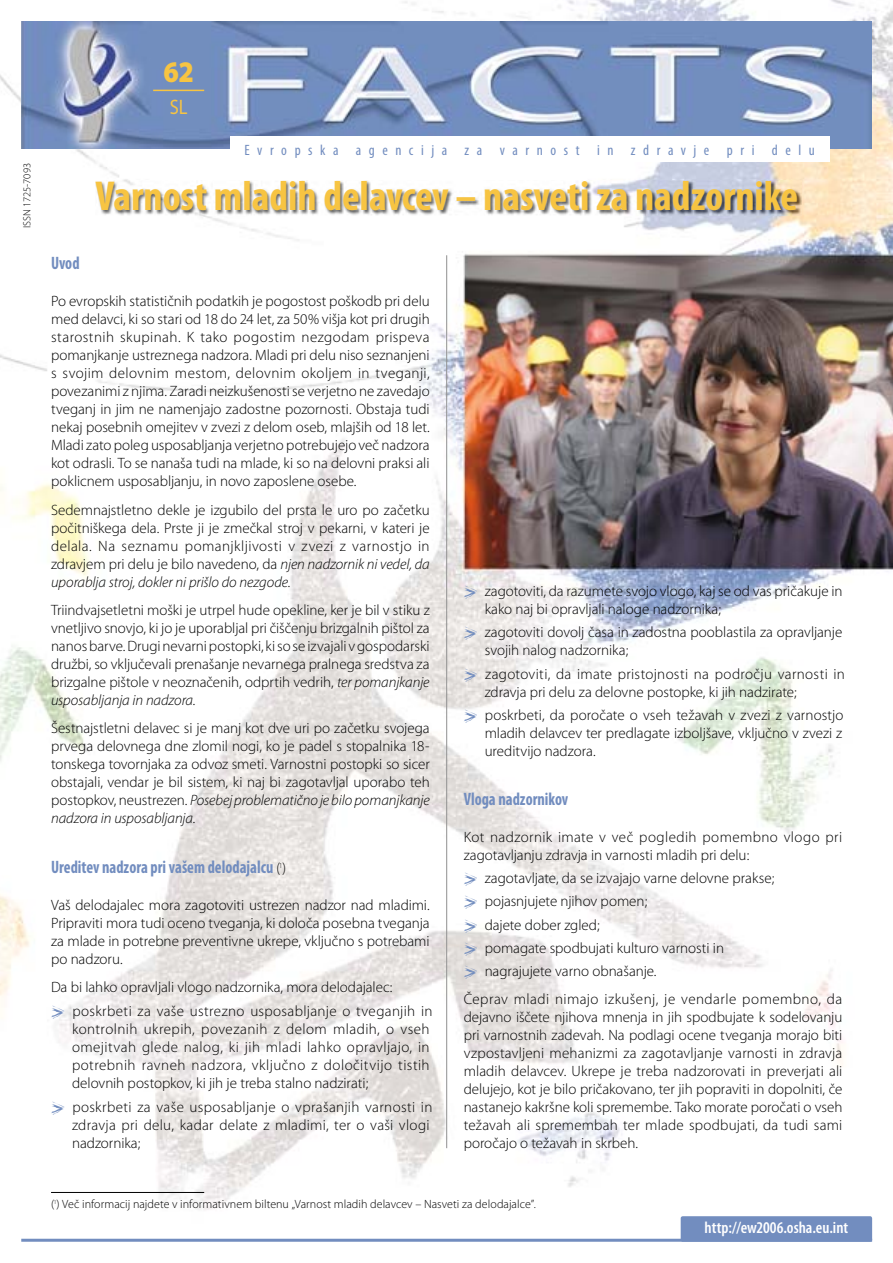
<style>
.page{position:relative;width:893px;height:1263px;background:#fff}
.page>*{position:absolute;margin:0;border:0;box-sizing:border-box;transform-origin:0 0}
.t1{font:700 condensed 42px "Myriad Pro";color:#f7c442}
.t2{font:900 30px "Myriad Pro";color:#f7c442;scale:.9 1}
.t3{font:21px "Myriad Pro";color:#f7c442;scale:.88 1}
.t4{font:700 condensed 18px "Myriad Pro";color:#728dbf;scale:.9 1}
.t5{font:600 condensed 16.5px "Myriad Pro";color:#fff}
.t6{font:300 15px/18px "Myriad Pro";color:#000;text-align:justify}
.t7{font:300 15px/18px "Myriad Pro";letter-spacing:.02em;color:#000}
.t8{font:condensed 15px "Myriad Pro";letter-spacing:.5em;color:#728dbf}
.t9{font:300 12px "Myriad Pro";color:#000}
.t10{font:300 10.5px "Myriad Pro";color:#000}
.s1{font-style:italic}
.s2{font-weight:300;font-stretch:normal;font-size:15px;color:#000}
</style>
<div class="page">
<img style="left:0;top:0;width:892px;height:1242px">
<hr style="left:21px;top:1239px;width:851px;height:3px;background:#728dbf">
<img style="left:95px;top:180px;width:706px;height:36px">
<hr style="left:51px;top:1192px;width:153px;height:1px;background:#000">
<img style="left:21px;top:21px;width:850px;height:128px">
<div style="left:680px;top:1216px;width:192px;height:26px;background:#728dbf;border-radius:2px"></div>
<hr style="left:153px;top:90px;width:51px;height:1px;background:#f7c442">
<div style="left:230px;top:136px;width:599px;height:26px;background:#fff"></div>
<hr style="left:446px;top:255px;width:1px;height:893px;background:#909090">
<p class="t10" style="left:23px;top:228px;width:66px;rotate:-90deg">ISSN 1725-7093</p>
<h2 class="t2" style="left:163px;top:61px;width:36px">62</h2>
<h3 class="t3" style="left:170px;top:99px;width:21px">SL</h3>
<p class="t8" style="left:244px;top:144px;width:572px">Evropska agencija za varnost in zdravje pri delu</p>
<h1 class="t1" style="left:96px;top:180px;width:704px">Varnost mladih delavcev – nasveti za nadzornike</h1>
<p class="t4" style="left:51px;top:256px;width:33px">Uvod</p>
<p class="t6" style="left:51px;top:294px;width:380px">Po evropskih statističnih podatkih je pogostost poškodb pri delu med delavci, ki so stari od 18 do 24 let, za 50% višja kot pri drugih starostnih skupinah. K tako pogostim nezgodam prispeva pomanjkanje ustreznega nadzora. Mladi pri delu niso seznanjeni s svojim delovnim mestom, delovnim okoljem in tveganji, povezanimi z njima. Zaradi neizkušenosti se verjetno ne zavedajo tveganj in jim ne namenjajo zadostne pozornosti. Obstaja tudi nekaj posebnih omejitev v zvezi z delom oseb, mlajših od 18 let.<br>Mladi zato poleg usposabljanja verjetno potrebujejo več nadzora kot odrasli. To se nanaša tudi na mlade, ki so na delovni praksi ali poklicnem usposabljanju, in novo zaposlene osebe.</p>
<p class="t6" style="left:51px;top:502px;width:380px">Sedemnajstletno dekle je izgubilo del prsta le uro po začetku počitniškega dela. Prste ji je zmečkal stroj v pekarni, v kateri je delala. Na seznamu pomanjkljivosti v zvezi z varnostjo in zdravjem pri delu je bilo navedeno, da <span class="s1">njen nadzornik ni vedel, da uporablja stroj, dokler ni prišlo do nezgode.</span></p>
<p class="t6" style="left:51px;top:602px;width:380px">Triindvajsetletni moški je utrpel hude opekline, ker je bil v stiku z vnetljivo snovjo, ki jo je uporabljal pri čiščenju brizgalnih pištol za nanos barve. Drugi nevarni postopki, ki so se izvajali v gospodarski družbi, so vključevali prenašanje nevarnega pralnega sredstva za brizgalne pištole v neoznačenih, odprtih vedrih, <span class="s1">ter pomanjkanje usposabljanja in nadzora.</span></p>
<p class="t6" style="left:51px;top:721px;width:380px">Šestnajstletni delavec si je manj kot dve uri po začetku svojega prvega delovnega dne zlomil nogi, ko je padel s stopalnika 18- tonskega tovornjaka za odvoz smeti. Varnostni postopki so sicer obstajali, vendar je bil sistem, ki naj bi zagotavljal uporabo teh postopkov, neustrezen. <span class="s1">Posebej problematično je bilo pomanjkanje nadzora in usposabljanja.</span></p>
<p class="t4" style="left:51px;top:860px;width:262px">Ureditev nadzora pri vašem delodajalcu <span class="s2">(</span><sup>1</sup><span class="s2">)</span></p>
<p class="t6" style="left:51px;top:897px;width:380px">Vaš delodajalec mora zagotoviti ustrezen nadzor nad mladimi.<br>Pripraviti mora tudi oceno tveganja, ki določa posebna tveganja za mlade in potrebne preventivne ukrepe, vključno s potrebami po nadzoru.</p>
<p class="t6" style="left:51px;top:977px;width:383px;line-height:23.9px">Da bi lahko opravljali vlogo nadzornika, mora delodajalec:<br><sub>&gt;</sub> poskrbeti za vaše ustrezno usposabljanje o tveganjih in</p>
<p class="t6" style="left:72px;top:1022px;width:359px">kontrolnih ukrepih, povezanih z delom mladih, o vseh omejitvah glede nalog, ki jih mladi lahko opravljajo, in potrebnih ravneh nadzora, vključno z določitvijo tistih delovnih postopkov, ki jih je treba stalno nadzirati;</p>
<p class="t7" style="left:72px;top:1100px;width:362px;text-indent:-21px"><sub>&gt;</sub> poskrbeti za vaše usposabljanje o vprašanjih varnosti in zdravja pri delu, kadar delate z mladimi, ter o vaši vlogi nadzornika;</p>
<p class="t6" style="left:484px;top:583px;width:359px;text-indent:-21px"><sub>&gt;</sub> zagotoviti, da razumete svojo vlogo, kaj se od vas pričakuje in kako naj bi opravljali naloge nadzornika;</p>
<p class="t6" style="left:484px;top:625px;width:359px;text-indent:-21px"><sub>&gt;</sub> zagotoviti dovolj časa in zadostna pooblastila za opravljanje svojih nalog nadzornika;</p>
<p class="t6" style="left:484px;top:666px;width:362px;text-indent:-21px"><sub>&gt;</sub> zagotoviti, da imate pristojnosti na področju varnosti in zdravja pri delu za delovne postopke, ki jih nadzirate;</p>
<p class="t6" style="left:484px;top:707px;width:360px;text-indent:-21px"><sub>&gt;</sub> poskrbeti, da poročate o vseh težavah v zvezi z varnostjo mladih delavcev ter predlagate izboljšave, vključno v zvezi z ureditvijo nadzora.</p>
<p class="t4" style="left:463px;top:792px;width:118px">Vloga nadzornikov</p>
<p class="t6" style="left:463px;top:829px;width:380px">Kot nadzornik imate v več pogledih pomembno vlogo pri zagotavljanju zdravja in varnosti mladih pri delu:</p>
<p class="t6" style="left:463px;top:868px;width:312px;line-height:23.4px;text-align:left"><sub>&gt;</sub> zagotavljate, da se izvajajo varne delovne prakse; <sub>&gt;</sub> pojasnjujete njihov pomen;<br><sub>&gt;</sub> dajete dober zgled;<br><sub>&gt;</sub> pomagate spodbujati kulturo varnosti in<br><sub>&gt;</sub> nagrajujete varno obnašanje.</p>
<p class="t6" style="left:463px;top:992px;width:380px">Čeprav mladi nimajo izkušenj, je vendarle pomembno, da dejavno iščete njihova mnenja in jih spodbujate k sodelovanju pri varnostnih zadevah. Na podlagi ocene tveganja morajo biti vzpostavljeni mehanizmi za zagotavljanje varnosti in zdravja mladih delavcev. Ukrepe je treba nadzorovati in preverjati ali delujejo, kot je bilo pričakovano, ter jih popraviti in dopolniti, če nastanejo kakršne koli spremembe. Tako morate poročati o vseh težavah ali spremembah ter mlade spodbujati, da tudi sami poročajo o težavah in skrbeh.</p>
<p class="t9" style="left:51px;top:1199px;width:486px">(<sup>1</sup>) Več informacij najdete v informativnem biltenu „Varnost mladih delavcev – Nasveti za delodajalce”.</p>
<p class="t5" style="left:704px;top:1222px;width:145px">http://ew2006.osha.eu.int</p>
</div>
